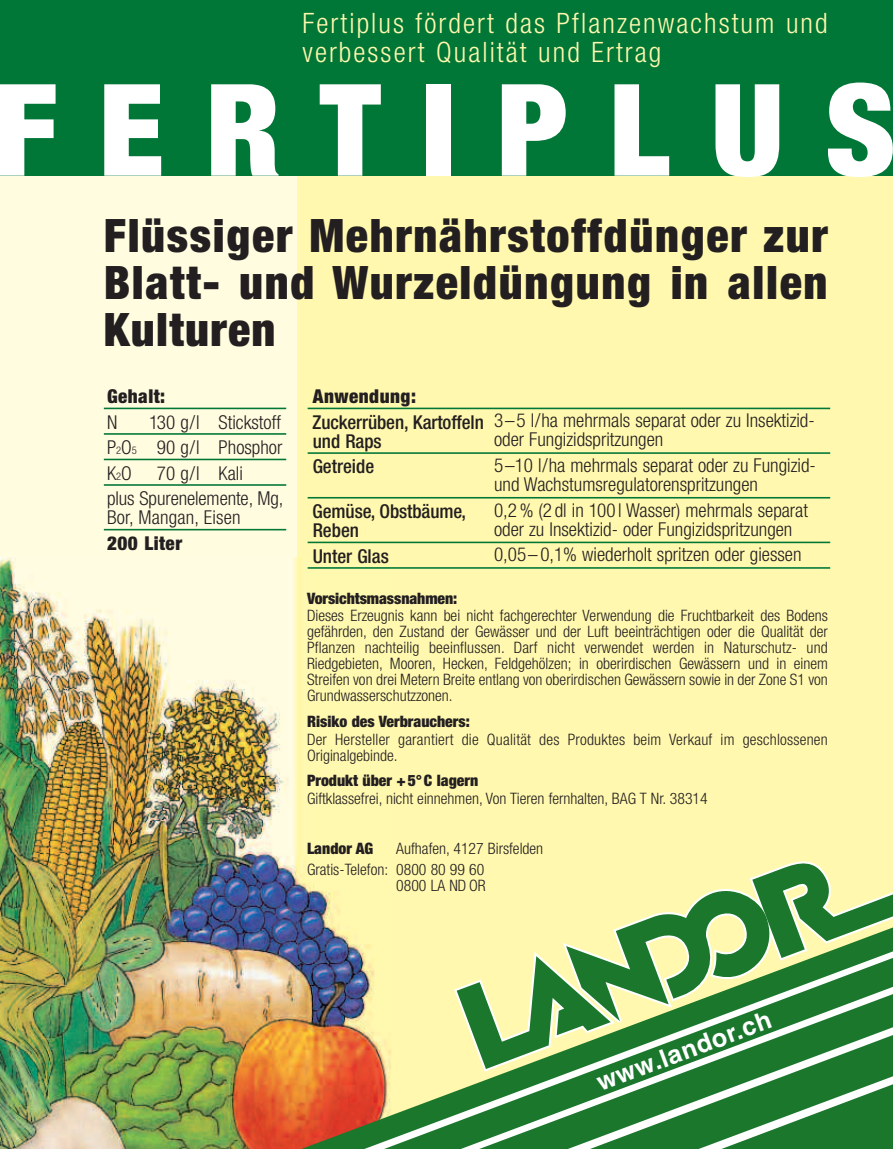
<style>
.page{position:relative;width:893px;height:1149px;background:#fff}
.page>*{position:absolute;margin:0;border:0;box-sizing:border-box;transform-origin:0 0}
.t1{font:900 condensed 127.8px "Helvetica Neue";letter-spacing:.31em;color:#fff}
.t2{font:900 condensed 46.12px/47.2px "Helvetica Neue";letter-spacing:.035em;color:#231f20;text-align:justify}
.t3{font:300 condensed 28.12px/28.1px "Helvetica Neue";letter-spacing:.075em;color:#fff8ae}
.t4{font:700 25.2px "Helvetica";color:#fff}
.t5{font:300 condensed 19.12px/19.1px "Helvetica Neue";color:#231f20}
.t6{font:500 condensed 19.12px/19.1px "Helvetica Neue";letter-spacing:-.005em;color:#231f20}
.t7{font:900 condensed 19.12px "Helvetica Neue";letter-spacing:.025em;color:#231f20}
.t8{font:300 condensed 15.75px/16px "Helvetica Neue";color:#231f20}
.t9{font:900 condensed 15.75px "Helvetica Neue";color:#231f20}
.s1{font-size:10.58px}
</style>
<div class="page">
<div style="left:0;top:0;width:893px;height:1148px;background:#fff8ae"></div>
<div style="left:0;top:0;width:297px;height:1148px;background:#fffce0"></div>
<img style="left:0;top:557px;width:393px;height:591px">
<img style="left:292px;top:843px;width:101px;height:305px">
<img style="left:330px;top:877px;width:72px;height:271px">
<svg style="left:402px;top:1095px;width:42px;height:53px;fill:#1a772c"></svg>
<svg style="left:444px;top:861px;width:449px;height:287px"></svg>
<div style="left:0;top:0;width:893px;height:175px;background:#007737"></div>
<hr style="left:308px;top:407px;width:522px;height:2px;background:#007737">
<hr style="left:308px;top:452px;width:522px;height:1px;background:#007737">
<hr style="left:308px;top:497px;width:522px;height:1px;background:#007737">
<hr style="left:308px;top:541px;width:522px;height:2px;background:#007737">
<hr style="left:308px;top:567px;width:522px;height:1px;background:#007737">
<hr style="left:104px;top:407px;width:182px;height:2px;background:#007737">
<hr style="left:104px;top:433px;width:182px;height:1px;background:#007737">
<hr style="left:104px;top:458px;width:182px;height:2px;background:#007737">
<hr style="left:104px;top:484px;width:182px;height:1px;background:#007737">
<hr style="left:104px;top:528px;width:182px;height:2px;background:#007737">
<h3 class="t3" style="left:302px;top:12px;width:527px">Fertiplus fördert das Pflanzenwachstum und verbessert Qualität und Ertrag</h3>
<h1 class="t1" style="left:-6px;top:51px;width:903px">FERTIPLUS</h1>
<h2 class="t2" style="left:104px;top:211px;width:725px">Flüssiger Mehrnährstoffdünger zur Blatt- und Wurzeldüngung in allen Kulturen</h2>
<p class="t7" style="left:107px;top:384px;width:60px">Gehalt:</p>
<p class="t5" style="left:107px;top:414px;width:12px">N</p>
<p class="t5" style="left:107px;top:410px;width:177px;line-height:25.4px;text-align:justify;text-indent:42px">130 g/l Stickstoff P<span class="s1">2</span>O<span class="s1">5</span> 90 g/l Phosphor K<span class="s1">2</span>O</p>
<p class="t5" style="left:107px;top:461px;width:178px;line-height:25.4px;text-align:center">70 g/l Kali<br>plus Spurenelemente, Mg,</p>
<p class="t5" style="left:107px;top:509px;width:135px">Bor, Mangan, Eisen</p>
<p class="t7" style="left:107px;top:531px;width:77px">200 Liter</p>
<p class="t7" style="left:313px;top:384px;width:105px">Anwendung:</p>
<p class="t6" style="left:313px;top:414px;width:173px">Zuckerrüben, Kartoffeln und Raps</p>
<p class="t6" style="left:313px;top:458px;width:63px">Getreide</p>
<p class="t6" style="left:313px;top:503px;width:155px">Gemüse, Obstbäume,<br>Reben</p>
<p class="t6" style="left:313px;top:548px;width:78px">Unter Glas</p>
<p class="t5" style="left:494px;top:412px;width:322px">3–5 l/ha mehrmals separat oder zu Insektizid&shy;oder Fungizidspritzungen</p>
<p class="t5" style="left:494px;top:457px;width:323px">5–10 l/ha mehrmals separat oder zu Fungizid&shy;und Wachstumsregulatorenspritzungen</p>
<p class="t5" style="left:494px;top:502px;width:316px">0,2% (2 dl in 100 l Wasser) mehrmals separat oder zu Insektizid- oder Fungizidspritzungen</p>
<p class="t5" style="left:494px;top:546px;width:309px">0,05– 0,1% wiederholt spritzen oder giessen</p>
<p class="t9" style="left:307px;top:588px;width:152px">Vorsichtsmassnahmen:</p>
<p class="t8" style="left:307px;top:609px;width:522px;text-align:justify">Dieses Erzeugnis kann bei nicht fachgerechter Verwendung die Fruchtbarkeit des Bodens gefährden, den Zustand der Gewässer und der Luft beeinträchtigen oder die Qualität der Pflanzen nachteilig beeinflussen. Darf nicht verwendet werden in Naturschutz- und Riedgebieten, Mooren, Hecken, Feldgehölzen; in oberirdischen Gewässern und in einem Streifen von drei Metern Breite entlang von oberirdischen Gewässern sowie in der Zone S1 von Grundwasserschutzzonen.</p>
<p class="t9" style="left:307px;top:711px;width:164px">Risiko des Verbrauchers:</p>
<p class="t8" style="left:307px;top:732px;width:522px">Der Hersteller garantiert die Qualität des Produktes beim Verkauf im geschlossenen<br>Originalgebinde.</p>
<p class="t9" style="left:307px;top:770px;width:173px">Produkt über +5°C lagern</p>
<p class="t8" style="left:307px;top:791px;width:402px">Giftklassefrei, nicht einnehmen, Von Tieren fernhalten, BAG T Nr. 38314</p>
<p class="t9" style="left:307px;top:838px;width:68px">Landor AG</p>
<p class="t8" style="left:307px;top:839px;width:238px;line-height:20.9px;text-indent:89px">Aufhafen, 4127 Birsfelden<br>Gratis-Telefon: 0800 80 99 60</p>
<p class="t8" style="left:396px;top:878px;width:91px">0800 LA ND OR</p>
<h3 class="t4" style="left:592px;top:1068px;width:186px;rotate:-20deg">www.landor.ch</h3>
</div>
